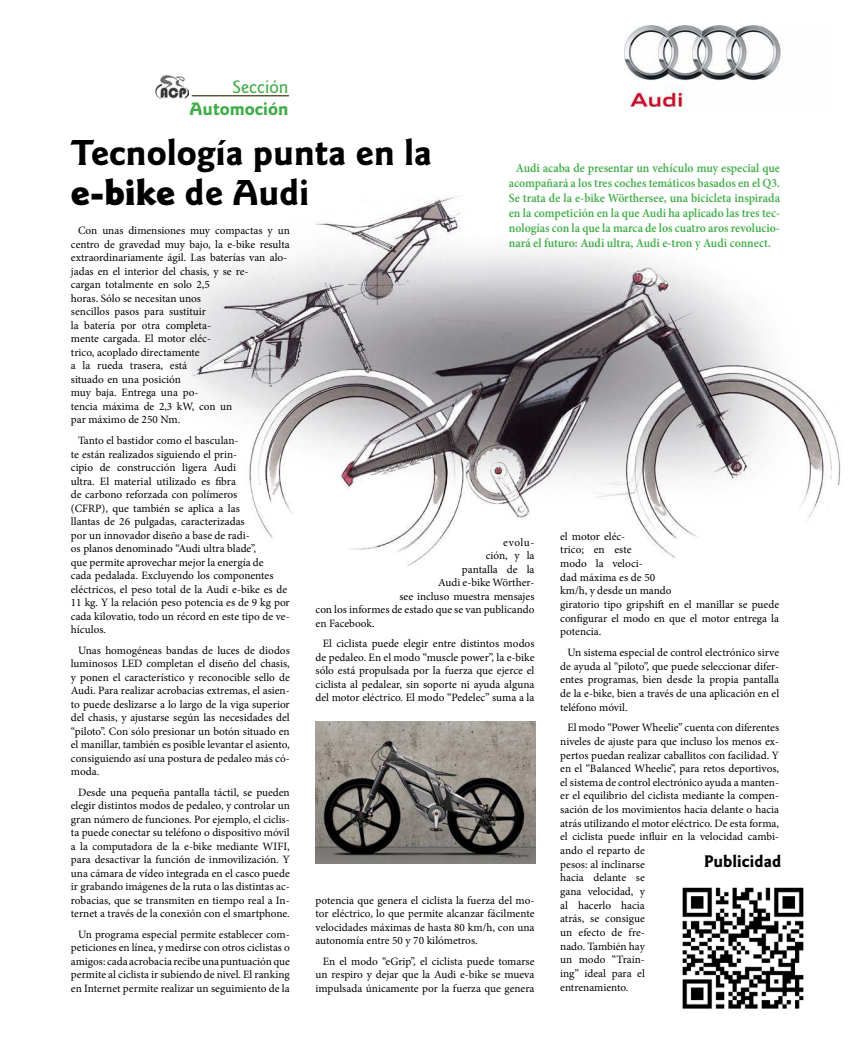
<style>
.page{position:relative;width:851px;height:1063px;background:#fff}
.page>*{position:absolute;margin:0;border:0;box-sizing:border-box;transform-origin:0 0}
.t1{font:700 37.5px/40px "Goudy Sans Std";color:#000}
.t2{font:700 18.75px "Goudy Sans Std";color:#40ad48}
.t3{font:500 18.75px "Goudy Sans Std";color:#40ad48}
.t4{font:700 17.5px "Goudy Sans Std";color:#000}
.t5{font:600 12.5px/15px "Minion Pro";color:#40ad48;text-align:justify;scale:.94 1}
.t6{font:11.25px/13.5px "Minion Pro";color:#000;text-align:justify}
.s1{font-weight:900}
</style>
<div class="page">
<img style="left:178px;top:196px;width:663px;height:371px">
<img style="left:682px;top:887px;width:122px;height:122px">
<img style="left:155px;top:75px;width:34px;height:23px">
<svg style="left:192px;top:95px;width:97px;height:1px"></svg>
<img style="left:624px;top:25px;width:157px;height:81px">
<img style="left:315px;top:721px;width:220px;height:143px">
<h2 class="t3" style="left:232px;top:79px;width:58px">Sección</h2>
<h2 class="t2" style="left:189px;top:99px;width:100px">Automoción</h2>
<h1 class="t1" style="left:71px;top:133px;width:363px">Tecnología punta en la <span class="s1">e-bike</span> de Audi</h1>
<p class="t5" style="left:508px;top:162px;width:290px;text-indent:7px">Audi acaba de presentar un vehículo muy especial que acompañará a los tres coches temáticos basados en el Q3.<br>Se trata de la e-bike Wörthersee, una bicicleta inspirada en la competición en la que Audi ha aplicado las tres tec&shy;nologías con la que la marca de los cuatro aros revolucio&shy;nará el futuro: Audi ultra, Audi e-tron y Audi connect.</p>
<p class="t6" style="left:71px;top:225px;width:220px;text-align:left;text-indent:7px">Con unas dimensiones muy compactas y un centro de gravedad muy bajo, la e-bike resulta extraordinariamente ágil. Las baterías van alo&shy;jadas en el interior del chasis, y se re-<br>cargan totalmente en solo 2,5<br>horas. Sólo se necesitan unos<br>sencillos pasos para sustituir<br>la batería por otra completa-<br>mente cargada. El motor eléc-<br>trico, acoplado directamente<br>a la rueda trasera, está<br>situado en una posición<br>muy baja. Entrega una po-<br>tencia máxima de 2,3 kW, con un<br>par máximo de 250 Nm.</p>
<p class="t6" style="left:71px;top:435px;width:220px;text-align:left;text-indent:7px">Tanto el bastidor como el basculan-<br>te están realizados siguiendo el prin-<br>cipio de construcción ligera Audi<br>ultra. El material utilizado es fibra<br>de carbono reforzada con polímeros<br>(CFRP), que también se aplica a las<br>llantas de 26 pulgadas, caracterizadas<br>por un innovador diseño a base de radi-<br>os planos denominado “Audi ultra blade”,<br>que permite aprovechar mejor la energía de<br>cada pedalada. Excluyendo los componentes eléctricos, el peso total de la Audi e-bike es de 11 kg. Y la relación peso potencia es de 9 kg por cada kilovatio, todo un récord en este tipo de ve&shy;hículos.</p>
<p class="t6" style="left:71px;top:644px;width:220px;text-indent:7px">Unas homogéneas bandas de luces de diodos luminosos LED completan el diseño del chasis, y ponen el característico y reconocible sello de Audi. Para realizar acrobacias extremas, el asien&shy;to puede deslizarse a lo largo de la viga superior del chasis, y ajustarse según las necesidades del “piloto”. Con sólo presionar un botón situado en el manillar, también es posible levantar el asiento, consiguiendo así una postura de pedaleo más có&shy;moda.</p>
<p class="t6" style="left:71px;top:786px;width:220px;text-indent:7px">Desde una pequeña pantalla táctil, se pueden elegir distintos modos de pedaleo, y controlar un gran número de funciones. Por ejemplo, el ciclis&shy;ta puede conectar su teléfono o dispositivo móvil a la computadora de la e-bike mediante WIFI, para desactivar la función de inmovilización. Y una cámara de vídeo integrada en el casco puede ir grabando imágenes de la ruta o las distintas ac&shy;robacias, que se transmiten en tiempo real a In&shy;ternet a través de la conexión con el smartphone.</p>
<p class="t6" style="left:71px;top:928px;width:220px;text-indent:7px">Un programa especial permite establecer com&shy;peticiones en línea, y medirse con otros ciclistas o amigos: cada acrobacia recibe una puntuación que permite al ciclista ir subiendo de nivel. El ranking en Internet permite realizar un seguimiento de la</p>
<p class="t6" style="left:560px;top:530px;width:220px;text-align:left">el motor eléc-<br>trico; en este<br>modo la veloci-<br>dad máxima es de 50<br>km/h, y desde un mando<br>giratorio tipo gripshift en el manillar se puede configurar el modo en que el motor entrega la potencia.</p>
<p class="t6" style="left:560px;top:647px;width:220px;text-indent:7px">Un sistema especial de control electrónico sirve de ayuda al “piloto”, que puede seleccionar difer&shy;entes programas, bien desde la propia pantalla de la e-bike, bien a través de una aplicación en el teléfono móvil.</p>
<p class="t6" style="left:560px;top:722px;width:220px;text-align:left;text-indent:7px">El modo “Power Wheelie” cuenta con diferentes niveles de ajuste para que incluso los menos ex&shy;pertos puedan realizar caballitos con facilidad. Y en el “Balanced Wheelie”, para retos deportivos, el sistema de control electrónico ayuda a manten&shy;er el equilibrio del ciclista mediante la compen&shy;sación de los movimientos hacia delante o hacia atrás utilizando el motor eléctrico. De esta forma, el ciclista puede influir en la velocidad cambi&shy;ando el reparto de<br>pesos: al inclinarse<br>hacia delante se<br>gana velocidad, y<br>al hacerlo hacia<br>atrás, se consigue<br>un efecto de fre-<br>nado. También hay<br>un modo “Train-<br>ing” ideal para el<br>entrenamiento.</p>
<p class="t6" style="left:503px;top:536px;width:33px">evolu-</p>
<p class="t6" style="left:485px;top:550px;width:50px">ción, y la</p>
<p class="t6" style="left:462px;top:563px;width:74px">pantalla de la</p>
<p class="t6" style="left:438px;top:577px;width:98px">Audi e-bike Wörther-</p>
<p class="t6" style="left:399px;top:590px;width:137px">see incluso muestra mensajes</p>
<p class="t6" style="left:315px;top:604px;width:220px">con los informes de estado que se van publicando</p>
<p class="t6" style="left:315px;top:617px;width:61px">en Facebook.</p>
<p class="t6" style="left:315px;top:638px;width:220px;text-indent:7px">El ciclista puede elegir entre distintos modos de pedaleo. En el modo “muscle power”, la e-bike sólo está propulsada por la fuerza que ejerce el ciclista al pedalear, sin soporte ni ayuda alguna del motor eléctrico. El modo “Pedelec” suma a la</p>
<h3 class="t4" style="left:704px;top:852px;width:79px">Publicidad</h3>
<p class="t6" style="left:315px;top:894px;width:220px">potencia que genera el ciclista la fuerza del mo&shy;tor eléctrico, lo que permite alcanzar fácilmente velocidades máximas de hasta 80 km/h, con una autonomía entre 50 y 70 kilómetros.</p>
<p class="t6" style="left:315px;top:956px;width:220px;text-indent:7px">En el modo “eGrip”, el ciclista puede tomarse un respiro y dejar que la Audi e-bike se mueva impulsada únicamente por la fuerza que genera</p>
</div>
